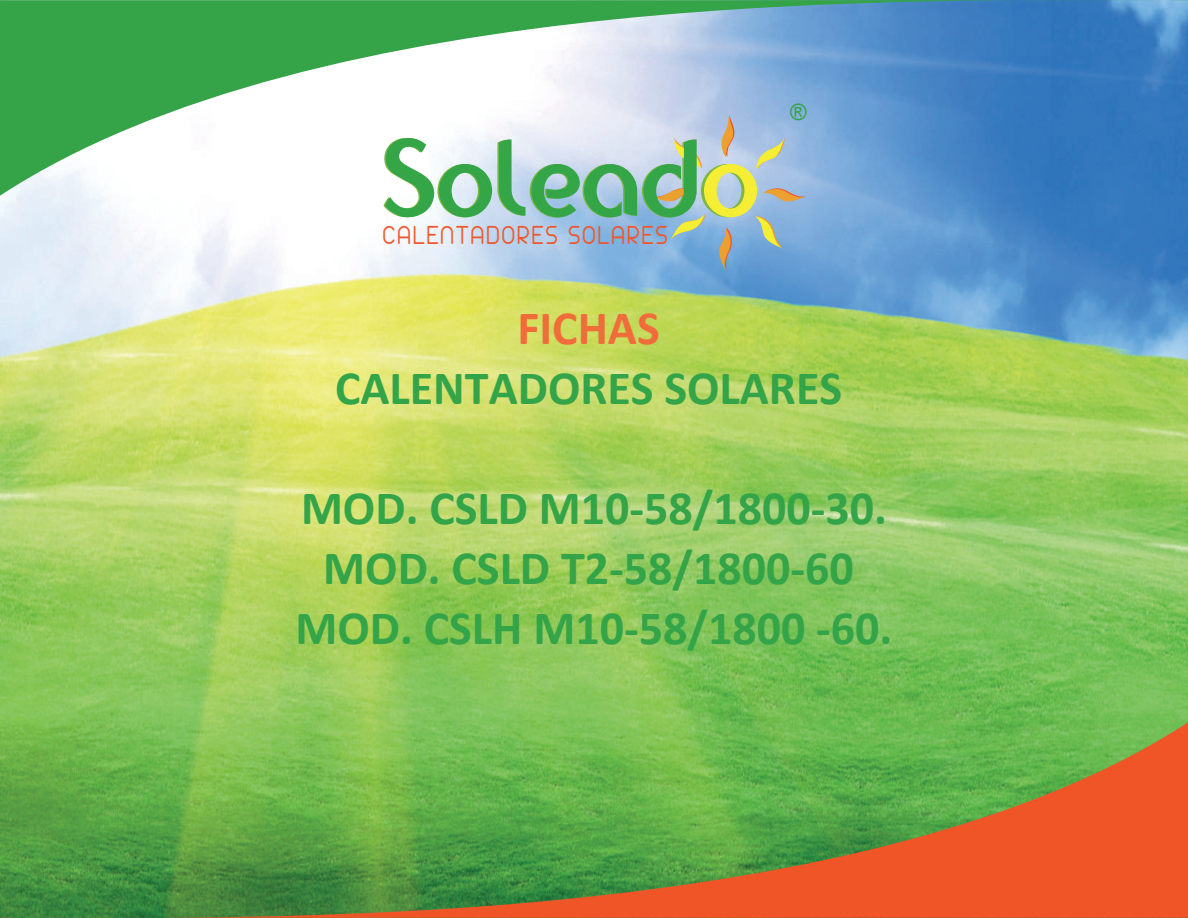
<style>
.page{position:relative;width:1188px;height:918px;background:#fff}
.page>*{position:absolute;margin:0;border:0;box-sizing:border-box;transform-origin:0 0}
.t1{font:105px "Balkeno";color:#35a648}
.t2{font:700 48px/60px "Calibri";color:#34a448;text-align:center}
.t3{font:700 48px "Calibri";color:#f16c3b}
.t4{font:300 28.2px "Arista 2.0";letter-spacing:.09em;color:#f0562a;scale:.9 1}
.t5{font:22.5px "Arial";color:#34a448}
.s1{color:#f5ee35}
</style>
<div class="page">
<img style="left:0;top:196px;width:1188px;height:526px">
<svg style="left:763px;top:196px;width:44px;height:8px"></svg>
<svg style="left:652px;top:196px;width:43px;height:8px"></svg>
<svg style="left:755px;top:216px;width:29px;height:33px"></svg>
<svg style="left:717px;top:227px;width:19px;height:43px"></svg>
<svg style="left:671px;top:214px;width:35px;height:26px"></svg>
<svg style="left:0;top:722px;width:1188px;height:196px;background:#809741"></svg>
<svg style="left:0;top:0;width:1188px;height:196px"></svg>
<h1 class="t1" style="left:383px;top:135px;width:378px">Solead<span class="s1">o</span></h1>
<p class="t4" style="left:383px;top:215px;width:318px">CALENTADORES SOLARES</p>
<p class="t5" style="left:790px;top:97px;width:18px">®</p>
<p class="t3" style="left:517px;top:297px;width:144px">FICHAS</p>
<p class="t2" style="left:335px;top:358px;width:509px">CALENTADORES SOLARES</p>
<p class="t2" style="left:296px;top:478px;width:598px">MOD. CSLD M10-58/1800-30.<br>MOD. CSLD T2-58/1800-60<br>MOD. CSLH M10-58/1800 -60.</p>
</div>
